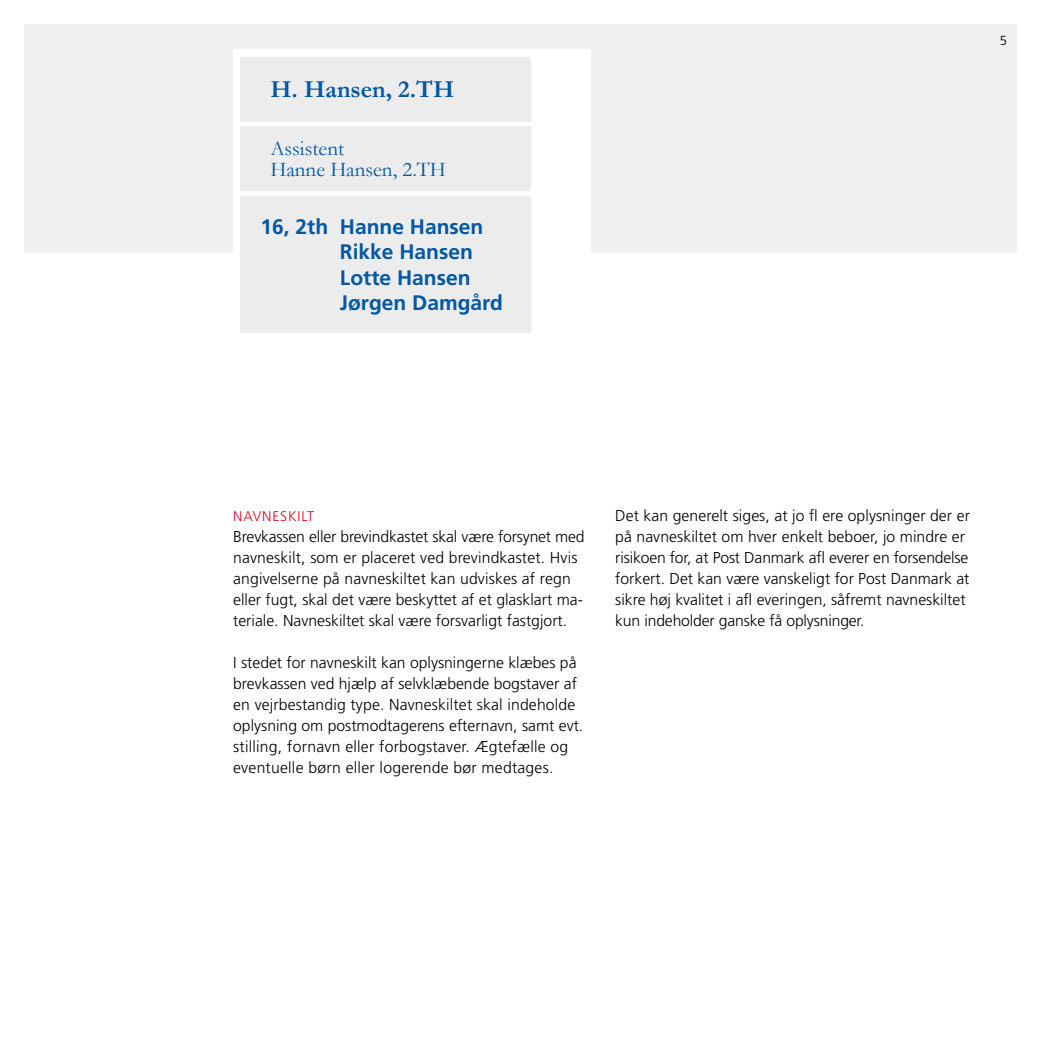
<style>
.page{position:relative;width:1042px;height:1042px;background:#fff}
.page>*{position:absolute;margin:0;border:0;box-sizing:border-box;transform-origin:0 0}
.t1{font:700 24.5px "Garamond";color:#0057a2}
.t2{font:700 21px/25.2px "Frutiger";color:#0057a2}
.t3{font:21px/21px "Garamond";color:#0057a2}
.t4{font:300 15.75px/21px "Frutiger";color:#000}
.t5{font:300 14px "Frutiger";letter-spacing:.06em;color:#e3001e}
.t6{font:300 13.12px "Frutiger";color:#000}
</style>
<div class="page">
<div style="left:25px;top:25px;width:992px;height:228px;background:#f0f0f0"></div>
<div style="left:233px;top:50px;width:357px;height:248px;background:#fff"></div>
<div style="left:241px;top:57px;width:290px;height:65px;background:#ececed"></div>
<div style="left:241px;top:126px;width:290px;height:65px;background:#ececed"></div>
<div style="left:241px;top:196px;width:290px;height:136px;background:#ececed"></div>
<h1 class="t1" style="left:270px;top:75px;width:185px">H. Hansen, 2.TH</h1>
<h2 class="t3" style="left:270px;top:138px;width:177px">Assistent<br>Hanne Hansen, 2.TH</h2>
<h2 class="t2" style="left:340px;top:214px;width:164px;text-indent:-79px">16, 2th Hanne Hansen<br>Rikke Hansen<br>Lotte Hansen<br>Jørgen Damgård</h2>
<p class="t6" style="left:1000px;top:33px;width:9px">5</p>
<p class="t5" style="left:233px;top:508px;width:83px">NAVNESKILT</p>
<p class="t4" style="left:233px;top:526px;width:353px">Brevkassen eller brevindkastet skal være forsynet med navneskilt, som er placeret ved brevindkastet. Hvis angivelserne på navneskiltet kan udviskes af regn eller fugt, skal det være beskyttet af et glasklart ma&shy;teriale. Navneskiltet skal være forsvarligt fastgjort.</p>
<p class="t4" style="left:233px;top:652px;width:352px">I stedet for navneskilt kan oplysningerne klæbes på brevkassen ved hjælp af selvklæbende bogstaver af en vejrbestandig type. Navneskiltet skal indeholde oplysning om postmodtagerens efternavn, samt evt. stilling, fornavn eller forbogstaver. Ægtefælle og eventuelle børn eller logerende bør medtages.</p>
<p class="t4" style="left:615px;top:505px;width:356px">Det kan generelt siges, at jo fl ere oplysninger der er på navneskiltet om hver enkelt beboer, jo mindre er risikoen for, at Post Danmark afl everer en forsendelse forkert. Det kan være vanskeligt for Post Danmark at sikre høj kvalitet i afl everingen, såfremt navneskiltet kun indeholder ganske få oplysninger.</p>
</div>
